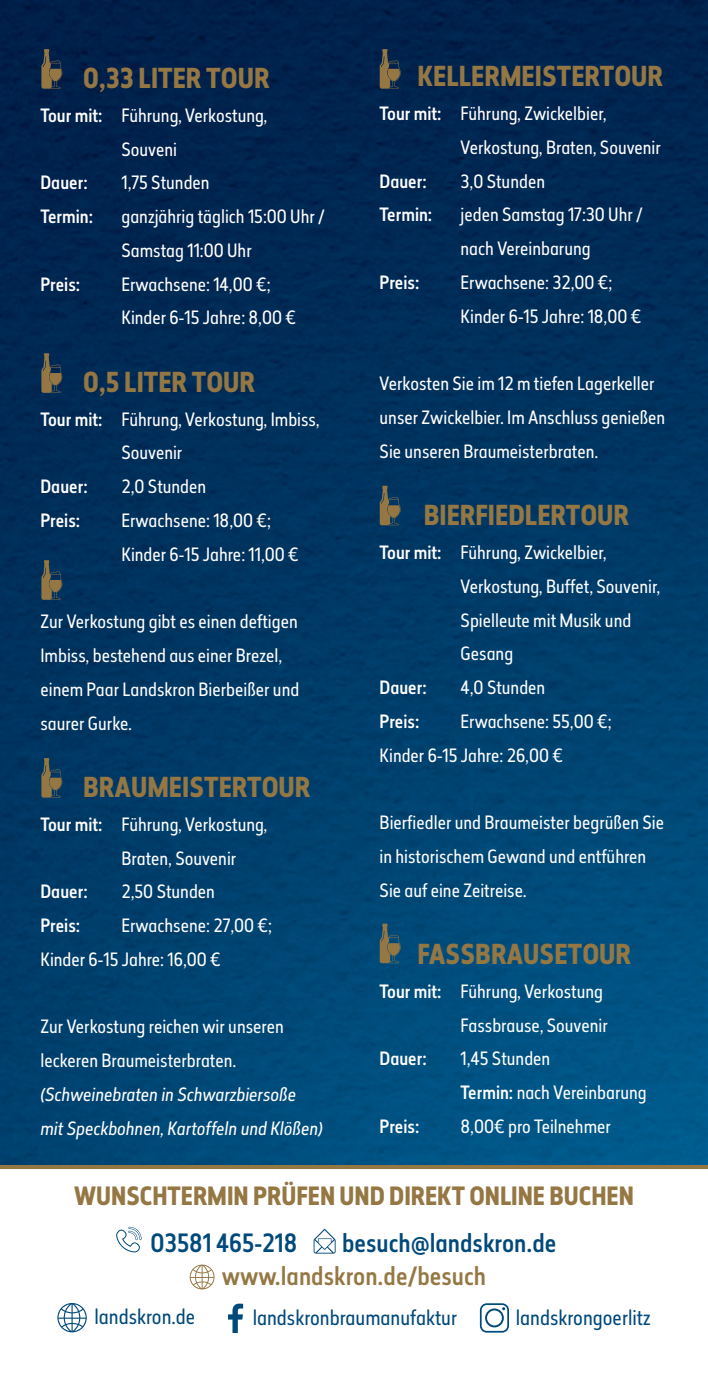
<style>
.page{position:relative;width:708px;height:1378px;background:#fff}
.page>*{position:absolute;margin:0;border:0;box-sizing:border-box;transform-origin:0 0}
.t1{font:700 27px "Elysio";color:#957743}
.t2{font:700 24.75px "Elysio";color:#957743}
.t3{font:500 24.75px "Elysio";color:#00497b}
.t4{font:500 24.75px "Elysio";color:#957743}
.t5{font:20.25px "Elysio";color:#00497b}
.t6{font:18px/33.8px "Elysio";color:#fff}
.t7{font:500 18px "Elysio";color:#fff}
.t8{font:italic 18px/33.8px "Elysio";color:#fff}
.s1{font-weight:500}
</style>
<div class="page">
<img style="left:0;top:0;width:708px;height:1165px">
<img style="left:0;top:38px;width:708px;height:1px">
<svg style="left:41px;top:49px;width:21px;height:40px"></svg>
<svg style="left:379px;top:49px;width:22px;height:40px"></svg>
<svg style="left:379px;top:486px;width:22px;height:39px"></svg>
<svg style="left:379px;top:923px;width:22px;height:40px"></svg>
<svg style="left:41px;top:353px;width:21px;height:40px"></svg>
<svg style="left:41px;top:560px;width:21px;height:40px"></svg>
<svg style="left:41px;top:758px;width:21px;height:39px"></svg>
<svg style="left:480px;top:1303px;width:29px;height:29px"></svg>
<svg style="left:228px;top:1303px;width:15px;height:30px"></svg>
<svg style="left:57px;top:1303px;width:30px;height:29px"></svg>
<svg style="left:116px;top:1227px;width:26px;height:25px"></svg>
<svg style="left:314px;top:1228px;width:22px;height:25px"></svg>
<svg style="left:190px;top:1264px;width:25px;height:25px"></svg>
<hr style="left:0;top:1165px;width:708px;height:3px;background:#957743">
<h1 class="t1" style="left:83px;top:59px;width:188px">0,33 LITER TOUR</h1>
<p class="t6" style="left:40px;top:98px;width:228px;text-align:center"><span class="s1">Tour mit:</span> Führung, Verkostung,<br>Souveni</p>
<p class="t7" style="left:40px;top:170px;width:49px">Dauer:</p>
<p class="t6" style="left:121px;top:166px;width:90px">1,75 Stunden</p>
<p class="t7" style="left:40px;top:204px;width:54px">Termin:</p>
<p class="t6" style="left:121px;top:200px;width:205px">ganzjährig täglich 15:00 Uhr /<br>Samstag 11:00 Uhr</p>
<p class="t7" style="left:40px;top:272px;width:41px">Preis:</p>
<p class="t6" style="left:121px;top:267px;width:176px">Erwachsene: 14,00 €;<br>Kinder 6-15 Jahre: 8,00 €</p>
<h1 class="t1" style="left:83px;top:363px;width:174px">0,5 LITER TOUR</h1>
<p class="t6" style="left:121px;top:402px;width:200px;text-indent:-81px"><span class="s1">Tour mit:</span> Führung, Verkostung, Imbiss,<br>Souvenir</p>
<p class="t7" style="left:40px;top:474px;width:49px">Dauer:</p>
<p class="t6" style="left:121px;top:470px;width:86px">2,0 Stunden</p>
<p class="t7" style="left:40px;top:508px;width:41px">Preis:</p>
<p class="t6" style="left:121px;top:503px;width:179px">Erwachsene: 18,00 €;<br>Kinder 6-15 Jahre: 11,00 €</p>
<p class="t6" style="left:40px;top:605px;width:260px">Zur Verkostung gibt es einen deftigen<br>Imbiss, bestehend aus einer Brezel, einem Paar Landskron Bierbeißer und saurer Gurke.</p>
<h1 class="t1" style="left:83px;top:768px;width:229px">BRAUMEISTERTOUR</h1>
<p class="t6" style="left:121px;top:807px;width:147px;text-indent:-81px"><span class="s1">Tour mit:</span> Führung, Verkostung,<br>Braten, Souvenir</p>
<p class="t7" style="left:40px;top:879px;width:49px">Dauer:</p>
<p class="t6" style="left:121px;top:875px;width:95px">2,50 Stunden</p>
<p class="t7" style="left:40px;top:913px;width:41px">Preis:</p>
<p class="t6" style="left:40px;top:908px;width:233px;text-indent:81px">Erwachsene: 27,00 €;<br>Kinder 6-15 Jahre: 16,00 €</p>
<p class="t6" style="left:40px;top:1010px;width:245px">Zur Verkostung reichen wir unseren leckeren Braumeisterbraten.</p>
<p class="t8" style="left:40px;top:1077px;width:284px">(Schweinebraten in Schwarzbiersoße mit Speckbohnen, Kartoffeln und Klößen)</p>
<h1 class="t1" style="left:417px;top:57px;width:247px">KELLERMEISTERTOUR</h1>
<p class="t6" style="left:461px;top:97px;width:202px;text-indent:-81px"><span class="s1">Tour mit:</span> Führung, Zwickelbier,<br>Verkostung, Braten, Souvenir</p>
<p class="t7" style="left:380px;top:169px;width:49px">Dauer:</p>
<p class="t6" style="left:461px;top:164px;width:86px">3,0 Stunden</p>
<p class="t7" style="left:380px;top:202px;width:54px">Termin:</p>
<p class="t6" style="left:461px;top:198px;width:184px">jeden Samstag 17:30 Uhr / nach Vereinbarung</p>
<p class="t7" style="left:380px;top:270px;width:41px">Preis:</p>
<p class="t6" style="left:461px;top:265px;width:182px">Erwachsene: 32,00 €;<br>Kinder 6-15 Jahre: 18,00 €</p>
<p class="t6" style="left:380px;top:367px;width:287px">Verkosten Sie im 12 m tiefen Lagerkeller unser Zwickelbier. Im Anschluss genießen<br>Sie unseren Braumeisterbraten.</p>
<h1 class="t1" style="left:424px;top:496px;width:207px">BIERFIEDLERTOUR</h1>
<p class="t6" style="left:461px;top:535px;width:201px;text-indent:-81px"><span class="s1">Tour mit:</span> Führung, Zwickelbier,<br>Verkostung, Buffet, Souvenir,<br>Spielleute mit Musik und<br>Gesang</p>
<p class="t7" style="left:380px;top:675px;width:49px">Dauer:</p>
<p class="t6" style="left:461px;top:670px;width:86px">4,0 Stunden</p>
<p class="t7" style="left:380px;top:709px;width:41px">Preis:</p>
<p class="t6" style="left:380px;top:704px;width:234px;text-indent:81px">Erwachsene: 55,00 €;<br>Kinder 6-15 Jahre: 26,00 €</p>
<p class="t6" style="left:380px;top:805px;width:286px">Bierfiedler und Braumeister begrüßen Sie in historischem Gewand und entführen<br>Sie auf eine Zeitreise.</p>
<h1 class="t1" style="left:417px;top:935px;width:215px">FASSBRAUSETOUR</h1>
<p class="t6" style="left:380px;top:974px;width:230px;text-align:right"><span class="s1">Tour mit:</span> Führung, Verkostung<br>Fassbrause, Souvenir</p>
<p class="t7" style="left:380px;top:1046px;width:49px">Dauer:</p>
<p class="t6" style="left:461px;top:1042px;width:188px">1,45 Stunden<br><span class="s1">Termin:</span> nach Vereinbarung</p>
<p class="t7" style="left:380px;top:1114px;width:41px">Preis:</p>
<p class="t6" style="left:461px;top:1109px;width:152px">8,00€ pro Teilnehmer</p>
<h2 class="t2" style="left:74px;top:1178px;width:561px">WUNSCHTERMIN PRÜFEN UND DIREKT ONLINE BUCHEN</h2>
<h2 class="t3" style="left:150px;top:1225px;width:148px">03581 465-218</h2>
<h2 class="t3" style="left:342px;top:1225px;width:216px">besuch@landskron.de</h2>
<h2 class="t4" style="left:222px;top:1259px;width:266px">www.landskron.de/besuch</h2>
<p class="t5" style="left:94px;top:1303px;width:102px">landskron.de</p>
<p class="t5" style="left:253px;top:1303px;width:206px">landskronbraumanufaktur</p>
<p class="t5" style="left:516px;top:1304px;width:136px">landskrongoerlitz</p>
</div>
